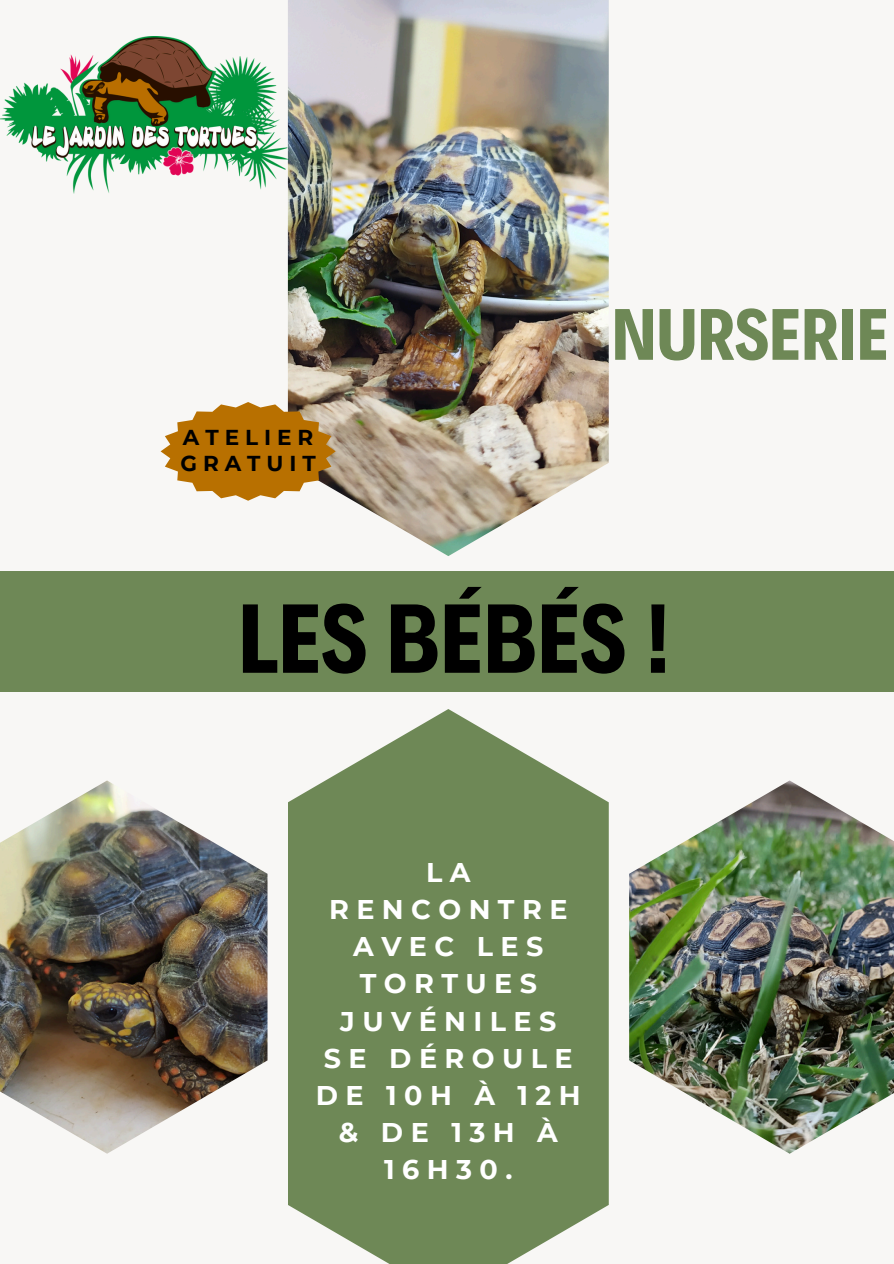
<style>
.page{position:relative;width:894px;height:1264px;background:#fff}
.page>*{position:absolute;margin:0;border:0;box-sizing:border-box;transform-origin:0 0}
.t1{font:700 99px "Decalotype";color:#000}
.t2{font:700 73.5px "Decalotype";color:#6e8856}
.t3{font:700 27px/37.2px "Montserrat";letter-spacing:.275em;color:#fff;text-align:center}
.t4{font:700 21.6px "Montserrat";letter-spacing:.275em;color:#000}
</style>
<div class="page">
<div style="left:0;top:0;width:893px;height:1263px;background:#f8f7f5"></div>
<svg style="left:288px;top:709px;width:320px;height:554px;background:#7e9468"></svg>
<img style="left:288px;top:0;width:320px;height:556px">
<img style="left:0;top:780px;width:267px;height:373px">
<img style="left:629px;top:780px;width:264px;height:373px">
<img style="left:0;top:37px;width:288px;height:156px">
<div style="left:0;top:571px;width:893px;height:121px;background:#6e8856"></div>
<svg style="left:160px;top:402px;width:175px;height:98px"></svg>
<p class="t4" style="left:183px;top:424px;width:132px">ATELIER</p>
<h3 class="t4" style="left:180px;top:450px;width:137px">GRATUIT</h3>
<p class="t2" style="left:611px;top:285px;width:278px">NURSERIE</p>
<p class="t1" style="left:238px;top:572px;width:434px">LES BÉBÉS !</p>
<h1 class="t3" style="left:316px;top:853px;width:266px">L A<br>RENCONTRE<br>AVEC LES<br>TORTUES<br>JUVÉNILES<br>SE DÉROULE<br>DE 10H À 12H &amp; DE 13H À<br>16H30.</h1>
</div>
